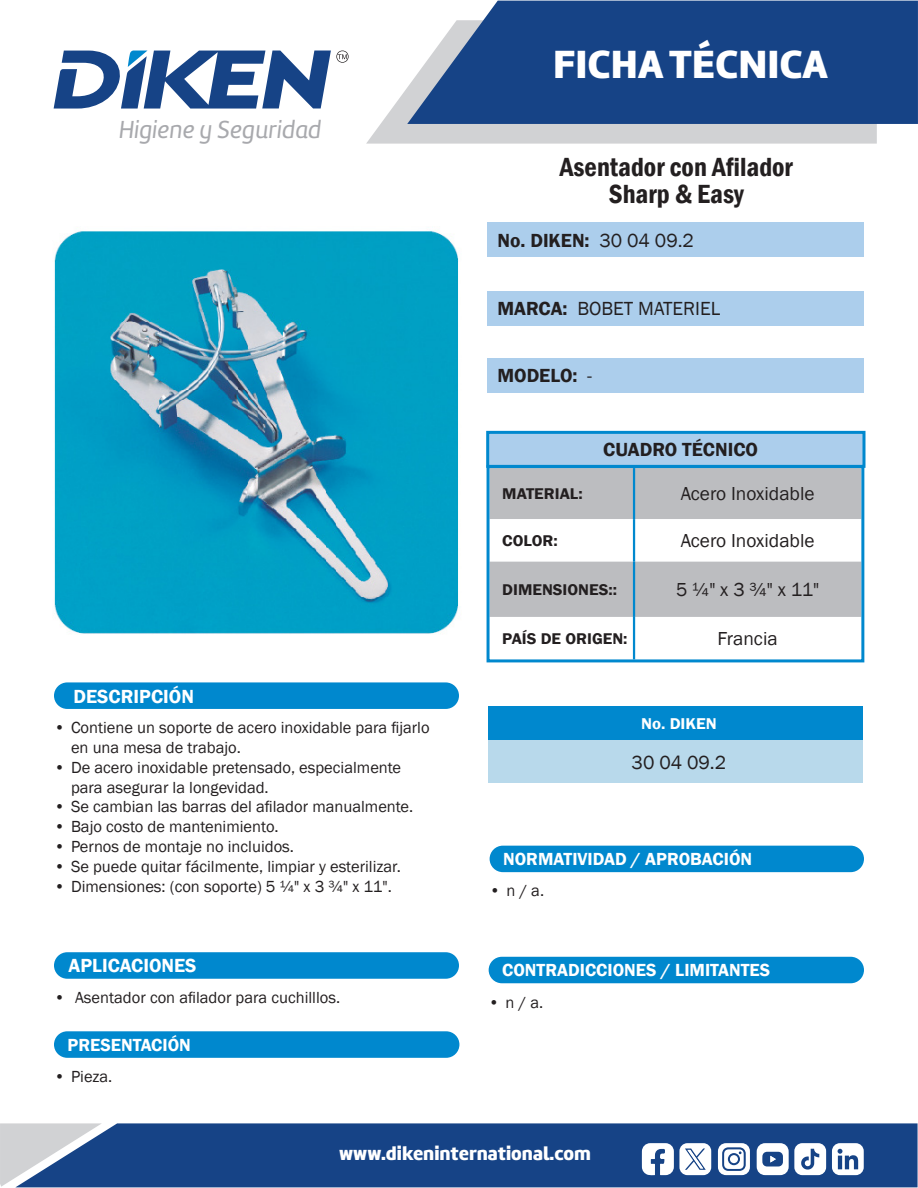
<style>
.page{position:relative;width:918px;height:1188px;background:#fff}
.page>*{position:absolute;margin:0;border:0;box-sizing:border-box;transform-origin:0 0}
.t1{font:40.8px "Amelia Basic Black";color:#fff}
.TÍTULO{font:600 condensed 27px/27px "Franklin Gothic";color:#231f20;text-align:center}
.t2{font:25.5px "Amelia Basic Italic";color:#a8a9ad}
.t3{font:600 19.5px "Franklin Gothic";color:#231f20}
.t4{font:19.5px "Franklin Gothic";color:#231f20}
.t5{font:19.5px "Amelia Basic Black";color:#fff}
.t6{font:600 19.5px "Franklin Gothic";color:#fff}
.t7{font:19.35px "Franklin Gothic";color:#231f20}
.t8{font:600 18px "Franklin Gothic";color:#fff}
.t9{font:16.5px/19.8px "Franklin Gothic";color:#231f20}
.t10{font:600 16.05px "Franklin Gothic";color:#fff;scale:1.05 1}
.t11{font:600 15.9px "Franklin Gothic";color:#231f20;scale:1.05 1}
.s1{font-weight:400}
.s2{font-weight:600}
</style>
<div class="page">
<svg style="left:366px;top:88px;width:511px;height:56px;background:#d6d7d8"></svg>
<svg style="left:407px;top:1px;width:511px;height:123px;background:#29528f"></svg>
<div style="left:102px;top:1123px;width:816px;height:64px;background:#164386"></div>
<svg style="left:0;top:1123px;width:102px;height:64px;background:#95a5be"></svg>
<svg style="left:54px;top:50px;width:295px;height:59px"></svg>
<svg style="left:642px;top:1143px;width:69px;height:32px"></svg>
<svg style="left:718px;top:1143px;width:32px;height:32px"></svg>
<div style="left:730px;top:1155px;width:8px;height:8px;background:#fff;border-radius:50%"></div>
<svg style="left:757px;top:1143px;width:107px;height:32px"></svg>
<div style="left:488px;top:223px;width:376px;height:34px;background:#acceec"></div>
<div style="left:488px;top:291px;width:376px;height:34px;background:#acceec"></div>
<div style="left:488px;top:359px;width:376px;height:34px;background:#acceec"></div>
<svg style="left:486px;top:468px;width:379px;height:195px"></svg>
<div style="left:489px;top:707px;width:374px;height:34px;background:#0088ce"></div>
<div style="left:489px;top:741px;width:374px;height:42px;background:#b8d9eb"></div>
<div style="left:54px;top:682px;width:405px;height:27px;background:#0088ce;border-radius:13px"></div>
<div style="left:54px;top:1031px;width:405px;height:27px;background:#0088ce;border-radius:13px"></div>
<div style="left:54px;top:952px;width:405px;height:27px;background:#0088ce;border-radius:13px"></div>
<div style="left:490px;top:846px;width:374px;height:26px;background:#0088ce;border-radius:13px"></div>
<div style="left:489px;top:957px;width:375px;height:26px;background:#0088ce;border-radius:13px"></div>
<img style="left:54px;top:231px;width:405px;height:403px">
<div style="left:488px;top:432px;width:376px;height:34px;background:#acceec"></div>
<div style="left:486px;top:431px;width:380px;height:37px;border:3px solid #0088ce"></div>
<h3 class="t2" style="left:119px;top:115px;width:204px">Higiene y Seguridad</h3>
<p class="t6" style="left:74px;top:684px;width:122px">DESCRIPCIÓN</p>
<p class="t9" style="left:71px;top:718px;width:360px;text-indent:-17px">• Contiene un soporte de acero inoxidable para fijarlo en una mesa de trabajo.</p>
<p class="t9" style="left:71px;top:758px;width:332px;text-indent:-17px">• De acero inoxidable pretensado, especialmente para asegurar la longevidad.</p>
<p class="t9" style="left:54px;top:797px;width:361px">• Se cambian las barras del afilador manualmente.</p>
<p class="t9" style="left:54px;top:817px;width:226px">• Bajo costo de mantenimiento.</p>
<p class="t9" style="left:54px;top:837px;width:242px">• Pernos de montaje no incluidos.</p>
<p class="t9" style="left:54px;top:857px;width:348px">• Se puede quitar fácilmente, limpiar y esterilizar.</p>
<p class="t9" style="left:54px;top:877px;width:339px">• Dimensiones: (con soporte) 5 ¼" x 3 ¾" x 11".</p>
<p class="t6" style="left:69px;top:954px;width:129px">APLICACIONES</p>
<p class="t9" style="left:54px;top:988px;width:288px">• Asentador con afilador para cuchilllos.</p>
<p class="t8" style="left:68px;top:1034px;width:125px">PRESENTACIÓN</p>
<p class="t9" style="left:54px;top:1067px;width:60px">• Pieza.</p>
<h1 class="t1" style="left:553px;top:40px;width:276px">FICHA TÉCNICA</h1>
<p class="TÍTULO" style="left:560px;top:153px;width:235px">Asentador con Afilador<br>Sharp &amp; Easy</p>
<p class="t3" style="left:497px;top:228px;width:198px">No. DIKEN: <span class="s1">30 04 09.2</span></p>
<p class="t4" style="left:497px;top:296px;width:224px"><span class="s2">MARCA:</span> BOBET MATERIEL</p>
<p class="t3" style="left:497px;top:364px;width:96px">MODELO: <span class="s1">-</span></p>
<p class="t3" style="left:603px;top:438px;width:156px">CUADRO TÉCNICO</p>
<p class="t11" style="left:502px;top:484px;width:78px">MATERIAL:</p>
<p class="t7" style="left:681px;top:482px;width:135px">Acero Inoxidable</p>
<p class="t11" style="left:502px;top:531px;width:55px">COLOR:</p>
<p class="t7" style="left:681px;top:529px;width:135px">Acero Inoxidable</p>
<p class="t11" style="left:502px;top:580px;width:111px">DIMENSIONES::</p>
<p class="t7" style="left:676px;top:578px;width:145px">5 ¼" x 3 ¾" x 11"</p>
<p class="t11" style="left:502px;top:629px;width:121px">PAÍS DE ORIGEN:</p>
<p class="t7" style="left:718px;top:626px;width:62px">Francia</p>
<p class="t10" style="left:641px;top:714px;width:74px">No. DIKEN</p>
<p class="t4" style="left:632px;top:750px;width:96px">30 04 09.2</p>
<p class="t8" style="left:503px;top:848px;width:251px">NORMATIVIDAD / APROBACIÓN</p>
<p class="t9" style="left:490px;top:881px;width:56px">• n / a.</p>
<p class="t8" style="left:502px;top:959px;width:270px">CONTRADICCIONES / LIMITANTES</p>
<p class="t9" style="left:489px;top:993px;width:56px">• n / a.</p>
<p class="t5" style="left:339px;top:1142px;width:253px">www.dikeninternational.com</p>
</div>
